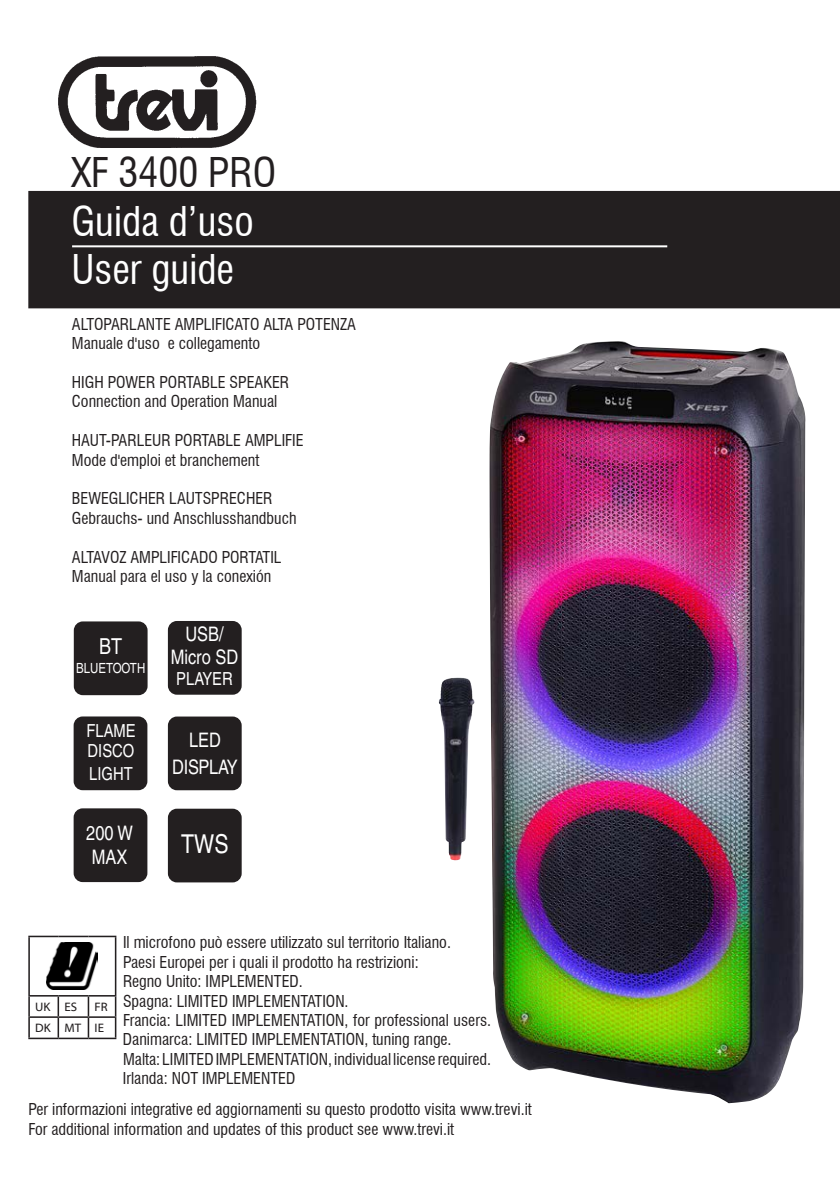
<style>
.page{position:relative;width:840px;height:1191px;background:#fff}
.page>*{position:absolute;margin:0;border:0;box-sizing:border-box;transform-origin:0 0}
.t1{font:condensed 40px/48.2px "Swiss 721 BT";color:#fff}
.t2{font:condensed 40px "Swiss 721 BT";color:#231f20}
.t3{font:condensed 26px "Helvetica";color:#fff}
.t4{font:condensed 22px "Helvetica";color:#fff}
.t5{font:condensed 20px/26.8px "Helvetica";color:#fff;text-align:center}
.t6{font:condensed 18px/20px "Helvetica";color:#fff}
.t7{font:condensed 16px/19.4px "Swiss 721 BT";color:#231f20}
.t8{font:condensed 14px "Helvetica";color:#fff}
.t9{font:12.4px/21.2px "Myriad Web";color:#231f20}
</style>
<div class="page">
<div style="left:168px;top:621px;width:73px;height:73px;background:#231f20;border-radius:9px"></div>
<div style="left:168px;top:716px;width:73px;height:74px;background:#231f20;border-radius:9px"></div>
<img style="left:58px;top:57px;width:199px;height:90px">
<div style="left:28px;top:191px;width:811px;height:117px;background:#231f20"></div>
<hr style="left:72px;top:245px;width:595px;height:2px;background:#fff">
<div style="left:74px;top:808px;width:73px;height:74px;background:#231f20;border-radius:9px"></div>
<div style="left:74px;top:716px;width:73px;height:74px;background:#231f20;border-radius:9px"></div>
<div style="left:74px;top:621px;width:73px;height:74px;background:#231f20;border-radius:9px"></div>
<img style="left:439px;top:677px;width:35px;height:183px">
<hr style="left:28px;top:935px;width:30px;height:2px;background:#231f20">
<hr style="left:28px;top:937px;width:2px;height:58px;background:#231f20">
<hr style="left:58px;top:935px;width:30px;height:2px;background:#231f20">
<hr style="left:88px;top:935px;width:28px;height:2px;background:#231f20">
<hr style="left:115px;top:937px;width:1px;height:58px;background:#231f20">
<hr style="left:28px;top:995px;width:30px;height:1px;background:#231f20">
<hr style="left:28px;top:996px;width:2px;height:20px;background:#231f20">
<hr style="left:58px;top:995px;width:30px;height:1px;background:#231f20">
<hr style="left:57px;top:996px;width:2px;height:20px;background:#231f20">
<hr style="left:28px;top:1016px;width:30px;height:2px;background:#231f20">
<svg style="left:28px;top:1018px;width:2px;height:19px"></svg>
<hr style="left:58px;top:1016px;width:30px;height:2px;background:#231f20">
<svg style="left:57px;top:1018px;width:2px;height:19px"></svg>
<svg style="left:88px;top:995px;width:28px;height:42px"></svg>
<hr style="left:28px;top:1037px;width:30px;height:2px;background:#231f20">
<hr style="left:58px;top:1037px;width:30px;height:2px;background:#231f20">
<hr style="left:88px;top:1037px;width:28px;height:2px;background:#231f20">
<img style="left:47px;top:942px;width:51px;height:47px">
<div style="left:168px;top:808px;width:73px;height:74px;background:#231f20;border-radius:9px"></div>
<img style="left:489px;top:341px;width:317px;height:762px">
<h1 class="t2" style="left:71px;top:149px;width:206px">XF 3400 PRO</h1>
<h1 class="t1" style="left:71px;top:197px;width:184px">Guida d’uso<br>User guide</h1>
<p class="t7" style="left:72px;top:314px;width:285px">ALTOPARLANTE AMPLIFICATO ALTA POTENZA<br>Manuale d'uso e collegamento</p>
<p class="t7" style="left:72px;top:372px;width:219px">HIGH POWER PORTABLE SPEAKER<br>Connection and Operation Manual</p>
<p class="t7" style="left:72px;top:431px;width:233px">HAUT-PARLEUR PORTABLE AMPLIFIE<br>Mode d'emploi et branchement</p>
<p class="t7" style="left:72px;top:489px;width:226px">BEWEGLICHER LAUTSPRECHER<br>Gebrauchs- und Anschlusshandbuch</p>
<p class="t7" style="left:72px;top:547px;width:211px">ALTAVOZ AMPLIFICADO PORTATIL<br>Manual para el uso y la conexión</p>
<h3 class="t4" style="left:99px;top:633px;width:25px">BT</h3>
<p class="t8" style="left:76px;top:660px;width:71px">BLUETOOTH</p>
<p class="t6" style="left:86px;top:720px;width:51px">FLAME<br>DISCO</p>
<p class="t6" style="left:89px;top:763px;width:45px">LIGHT</p>
<p class="t5" style="left:86px;top:820px;width:48px;line-height:24px;text-align:left">200 W<br>MAX</p>
<p class="t5" style="left:171px;top:622px;width:69px;line-height:22.8px">USB/<br>Micro SD</p>
<p class="t6" style="left:176px;top:669px;width:58px">PLAYER</p>
<p class="t5" style="left:172px;top:726px;width:67px">LED<br>DISPLAY</p>
<h2 class="t3" style="left:181px;top:829px;width:49px">TWS</h2>
<p class="t9" style="left:35px;top:996px;width:43px">UK ES</p>
<p class="t9" style="left:35px;top:996px;width:74px;text-indent:59px">FR<br>DK MT IE</p>
<p class="t7" style="left:123px;top:932px;width:369px">Il microfono può essere utilizzato sul territorio Italiano.<br>Paesi Europei per i quali il prodotto ha restrizioni:<br>Regno Unito: IMPLEMENTED.<br>Spagna: LIMITED IMPLEMENTATION.<br>Francia: LIMITED IMPLEMENTATION, for professional users.<br>Danimarca: LIMITED IMPLEMENTATION, tuning range.<br>Malta: LIMITED IMPLEMENTATION, individual license required.<br>Irlanda: NOT IMPLEMENTED</p>
<p class="t7" style="left:28px;top:1099px;width:504px">Per informazioni integrative ed aggiornamenti su questo prodotto visita www.trevi.it<br>For additional information and updates of this product see www.trevi.it</p>
</div>
